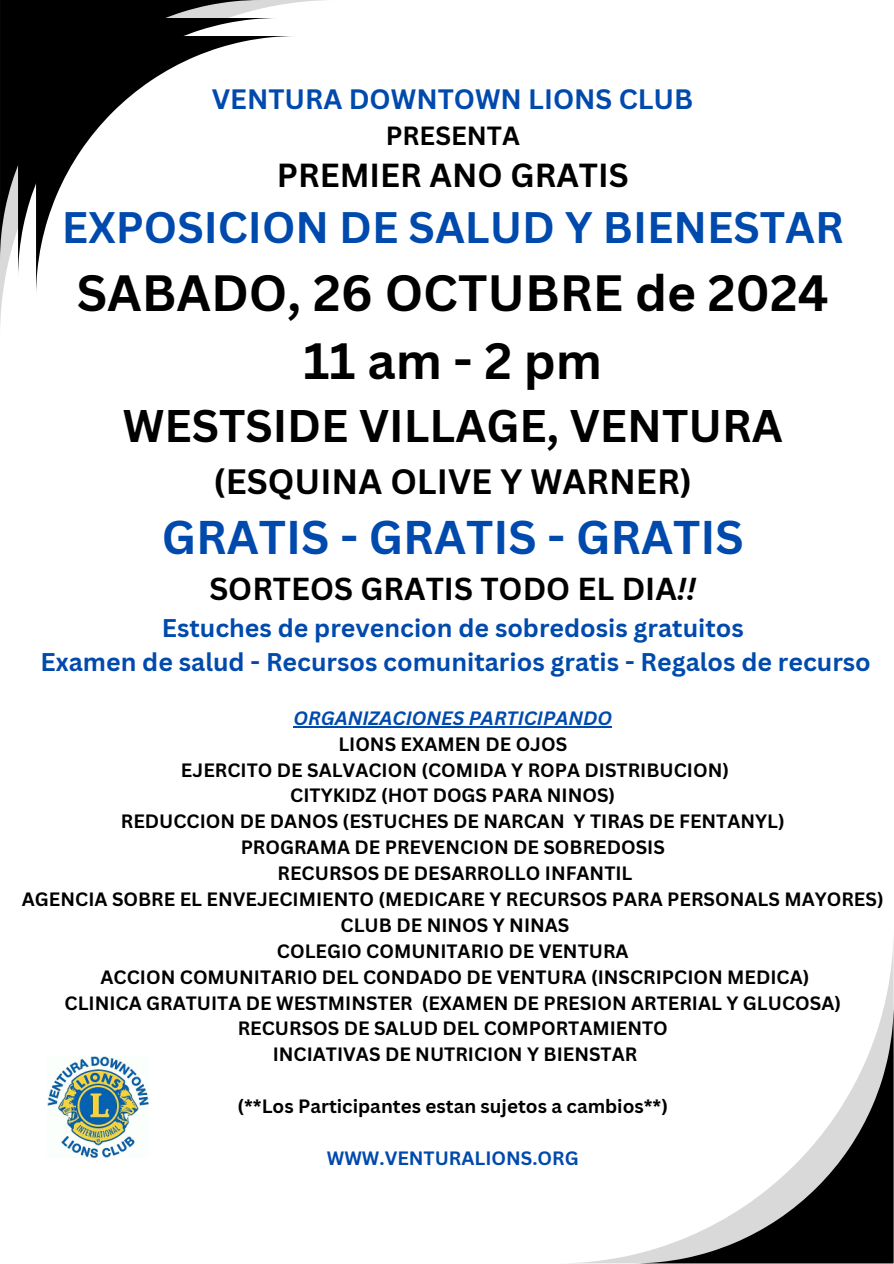
<style>
.page{position:relative;width:894px;height:1264px;background:#fff}
.page>*{position:absolute;margin:0;border:0;box-sizing:border-box;transform-origin:0 0}
.t1{font:700 49.65px/68.7px "Canva Sans";color:#000;text-align:center}
.t2{font:700 46.05px "Canva Sans";color:#004aad}
.t3{font:700 44.55px "Canva Sans";color:#000}
.t4{font:700 42.9px "Canva Sans";color:#004aad}
.t5{font:700 34.2px "Canva Sans";color:#000}
.t6{font:700 32.4px "Canva Sans";color:#000}
.t7{font:700 30.9px "Canva Sans";color:#000}
.t8{font:700 27.3px "Canva Sans";color:#004aad}
.t9{font:700 25.65px "Canva Sans";color:#000}
.t10{font:700 24.9px/33.8px "Canva Sans";color:#004aad;text-align:center}
.t11{font:700 18.75px/25.8px "Canva Sans";color:#000;text-align:center}
.t12{font:700 18.75px "Canva Sans";color:#004aad}
.s1{font-style:italic}
.s2{font-style:italic;color:#004aad}
</style>
<div class="page">
<svg style="left:0;top:0;width:325px;height:325px"></svg>
<svg style="left:0;top:0;width:261px;height:261px;background:#373737"></svg>
<svg style="left:632px;top:1002px;width:261px;height:261px"></svg>
<hr style="left:293px;top:726px;width:319px;height:1px;background:#004aad">
<svg style="left:18px;top:18px;width:261px;height:261px;fill:#000"></svg>
<svg style="left:36px;top:36px;width:261px;height:261px"></svg>
<img style="left:47px;top:1056px;width:101px;height:101px">
<h1 class="t8" style="left:212px;top:80px;width:483px">VENTURA DOWNTOWN LIONS CLUB</h1>
<h1 class="t9" style="left:385px;top:118px;width:135px">PRESENTA</h1>
<h1 class="t6" style="left:277px;top:152px;width:353px">PREMIER ANO GRATIS</h1>
<h1 class="t4" style="left:62px;top:197px;width:783px">EXPOSICION DE SALUD Y BIENESTAR</h1>
<h1 class="t1" style="left:77px;top:257px;width:753px">SABADO, 26 OCTUBRE de 2024<br>11am-2pm</h1>
<h1 class="t3" style="left:123px;top:395px;width:661px">WESTSIDE VILLAGE, VENTURA</h1>
<h1 class="t5" style="left:213px;top:457px;width:480px">(ESQUINA OLIVE Y WARNER)</h1>
<h1 class="t2" style="left:162px;top:504px;width:583px">GRATIS - GRATIS - GRATIS</h1>
<h1 class="t7" style="left:209px;top:567px;width:488px">SORTEOS GRATIS TODO EL DIA<span class="s1">!!</span></h1>
<h1 class="t10" style="left:41px;top:610px;width:831px">Estuches de prevencion de sobredosis gratuitos<br>Examen de salud - Recursos comunitarios gratis - Regalos de recurso</h1>
<h2 class="t11" style="left:22px;top:704px;width:863px"><span class="s2">ORGANIZACIONES PARTICIPANDO<br></span>LIONS EXAMEN DE OJOS<br>EJERCITO DE SALVACION (COMIDA Y ROPA DISTRIBUCION)<br>CITYKIDZ (HOT DOGS PARA NINOS)<br>REDUCCION DE DANOS (ESTUCHES DE NARCAN Y TIRAS DE FENTANYL)<br>PROGRAMA DE PREVENCION DE SOBREDOSIS<br>RECURSOS DE DESARROLLO INFANTIL<br>AGENCIA SOBRE EL ENVEJECIMIENTO (MEDICARE Y RECURSOS PARA PERSONALS MAYORES)<br>CLUB DE NINOS Y NINAS<br>COLEGIO COMUNITARIO DE VENTURA<br>ACCION COMUNITARIO DEL CONDADO DE VENTURA (INSCRIPCION MEDICA)<br>CLINICA GRATUITA DE WESTMINSTER (EXAMEN DE PRESION ARTERIAL Y GLUCOSA)<br>RECURSOS DE SALUD DEL COMPORTAMIENTO<br>INCIATIVAS DE NUTRICION Y BIENSTAR</h2>
<p class="t11" style="left:237px;top:1092px;width:432px">(**Los Participantes estan sujetos a cambios**)</p>
<h2 class="t12" style="left:327px;top:1144px;width:253px">WWW.VENTURALIONS.ORG</h2>
</div>
